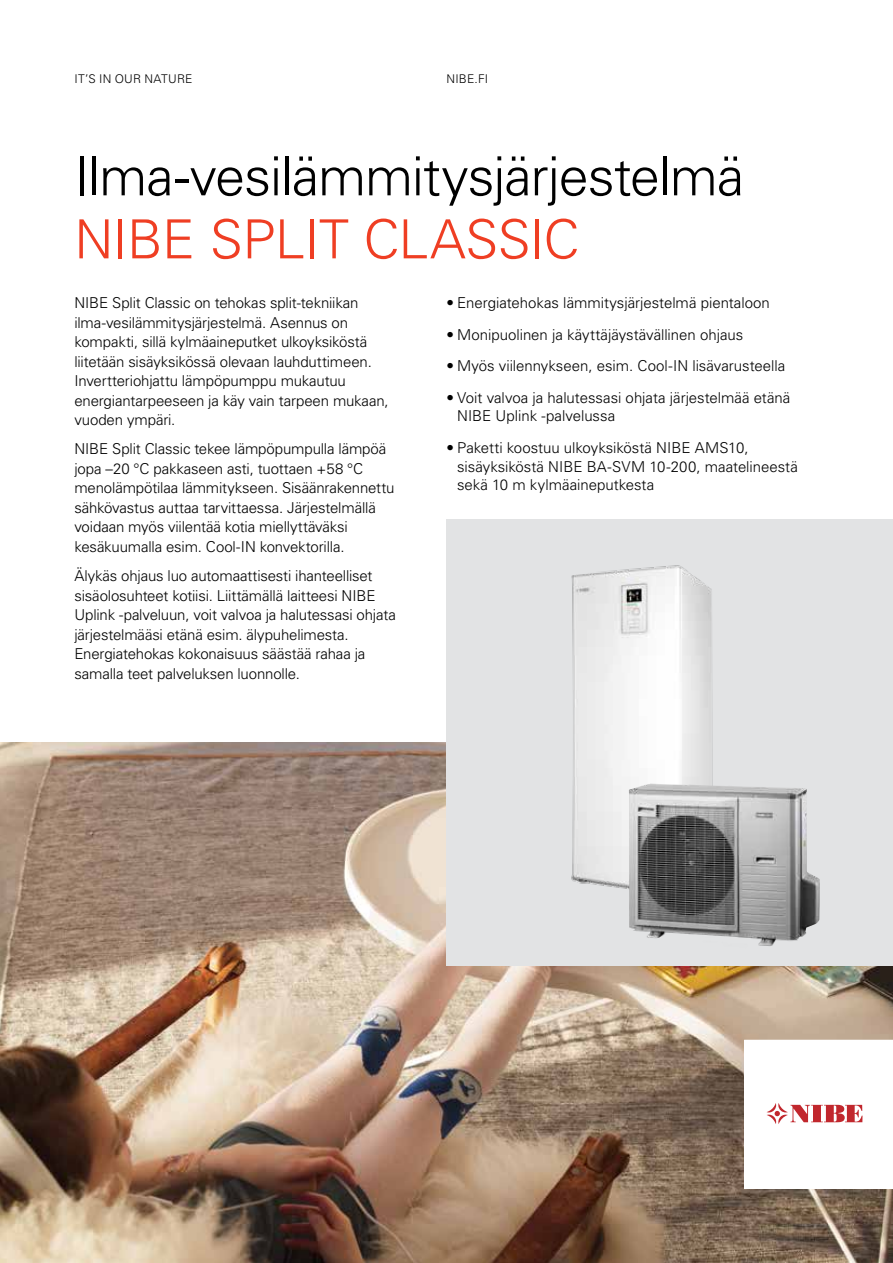
<style>
.page{position:relative;width:893px;height:1263px;background:#fff}
.page>*{position:absolute;margin:0;border:0;box-sizing:border-box;transform-origin:0 0}
.t1{font:300 54px "Univers LT Pro 45";letter-spacing:-.02em;color:#000}
.t2{font:300 54px "Univers LT Pro 45";letter-spacing:-.01em;color:#ef3e23}
.t3{font:300 15px/19.5px "Univers LT Pro 45";letter-spacing:-.01em;color:#000}
.t4{font:300 12px "Univers LT Pro 45";letter-spacing:.015em;color:#000}
</style>
<div class="page">
<img style="left:0;top:742px;width:893px;height:521px">
<svg style="left:744px;top:1040px;width:149px;height:148px"></svg>
<div style="left:446px;top:519px;width:447px;height:446px;background:#e2e3e4"></div>
<img style="left:571px;top:565px;width:142px;height:324px">
<img style="left:629px;top:784px;width:191px;height:162px">
<p class="t4" style="left:74px;top:72px;width:120px">IT’S IN OUR NATURE</p>
<p class="t4" style="left:446px;top:72px;width:43px">NIBE.FI</p>
<h1 class="t1" style="left:74px;top:143px;width:671px">Ilma-vesilämmitysjärjestelmä</h1>
<h1 class="t2" style="left:74px;top:206px;width:506px">NIBE SPLIT CLASSIC</h1>
<p class="t3" style="left:74px;top:293px;width:316px">NIBE Split Classic on tehokas split-tekniikan ilma-vesilämmitysjärjestelmä. Asennus on kompakti, sillä kylmäaineputket ulkoyksiköstä liitetään sisäyksikössä olevaan lauhduttimeen.<br>Invertteriohjattu lämpöpumppu mukautuu energiantarpeeseen ja käy vain tarpeen mukaan, vuoden ympäri.</p>
<p class="t3" style="left:74px;top:439px;width:322px">NIBE Split Classic tekee lämpöpumpulla lämpöä jopa –20 °C pakkaseen asti, tuottaen +58 °C menolämpötilaa lämmitykseen. Sisäänrakennettu sähkövastus auttaa tarvittaessa. Järjestelmällä voidaan myös viilentää kotia miellyttäväksi kesäkuumalla esim. Cool-IN konvektorilla.</p>
<p class="t3" style="left:74px;top:566px;width:323px">Älykäs ohjaus luo automaattisesti ihanteelliset sisäolosuhteet kotiisi. Liittämällä laitteesi NIBE Uplink -palveluun, voit valvoa ja halutessasi ohjata järjestelmääsi etänä esim. älypuhelimesta.<br>Energiatehokas kokonaisuus säästää rahaa ja samalla teet palveluksen luonnolle.</p>
<p class="t3" style="left:446px;top:293px;width:325px">• Energiatehokas lämmitysjärjestelmä pientaloon</p>
<p class="t3" style="left:446px;top:324px;width:298px">• Monipuolinen ja käyttäjäystävällinen ohjaus</p>
<p class="t3" style="left:446px;top:356px;width:340px">• Myös viilennykseen, esim. Cool-IN lisävarusteella</p>
<p class="t3" style="left:457px;top:388px;width:335px;line-height:18.8px;text-indent:-11px">• Voit valvoa ja halutessasi ohjata järjestelmää etänä<br>NIBE Uplink -palvelussa</p>
<p class="t3" style="left:457px;top:438px;width:342px;line-height:18.8px;text-indent:-11px">• Paketti koostuu ulkoyksiköstä NIBE AMS10, sisäyksiköstä NIBE BA-SVM 10-200, maatelineestä sekä 10 m kylmäaineputkesta</p>
</div>
